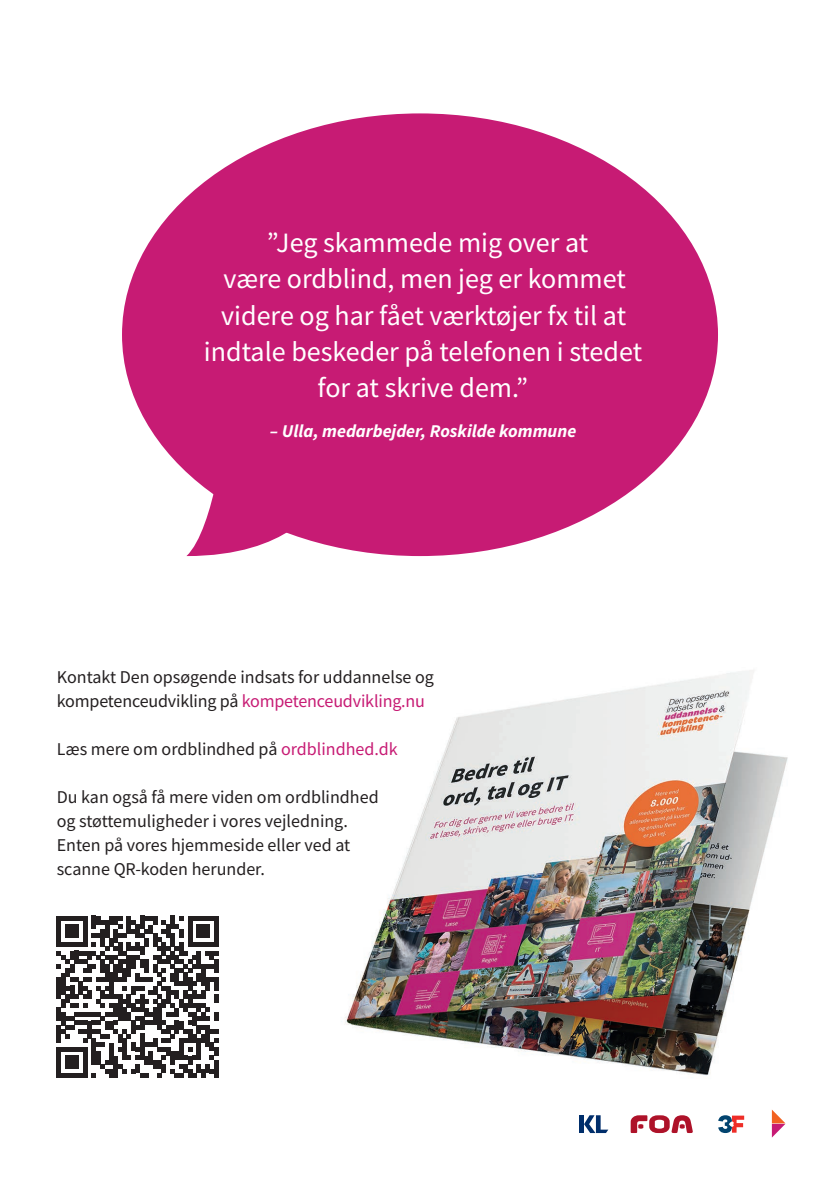
<style>
.page{position:relative;width:840px;height:1191px;background:#fff}
.page>*{position:absolute;margin:0;border:0;box-sizing:border-box;transform-origin:0 0}
.t1{font:28px/36px "Source Sans Pro";color:#fff;text-align:center}
.t2{font:18px/24px "Source Sans Pro";color:#231f20}
.t3{font:italic 700 18px "Source Sans Pro";color:#fff}
.s1{color:#c71b74}
</style>
<div class="page">
<img style="left:345px;top:670px;width:443px;height:406px">
<div style="left:122px;top:113px;width:595px;height:443px;background:#c71b74;border-radius:50%"></div>
<svg style="left:186px;top:472px;width:131px;height:84px"></svg>
<div style="left:578px;top:1115px;width:5px;height:18px;background:#002e6b"></div>
<svg style="left:583px;top:1115px;width:25px;height:18px"></svg>
<svg style="left:630px;top:1115px;width:62px;height:18px"></svg>
<svg style="left:718px;top:1115px;width:25px;height:18px"></svg>
<svg style="left:771px;top:1110px;width:14px;height:27px"></svg>
<svg style="left:57px;top:916px;width:161px;height:161px"></svg>
<hr style="left:214px;top:1060px;width:4px;height:17px;background:#231f20">
<h1 class="t1" style="left:204px;top:225px;width:439px">”Jeg skammede mig over at<br>være ordblind, men jeg er kommet videre og har fået værktøjer fx til at indtale beskeder på telefonen i stedet for at skrive dem.”</h1>
<p class="t3" style="left:270px;top:418px;width:308px">– Ulla, medarbejder, Roskilde kommune</p>
<p class="t2" style="left:57px;top:665px;width:378px">Kontakt Den opsøgende indsats for uddannelse og kompetenceudvikling på <span class="s1">kompetenceudvikling.nu</span></p>
<p class="t2" style="left:57px;top:737px;width:342px">Læs mere om ordblindhed på <span class="s1">ordblindhed.dk</span></p>
<p class="t2" style="left:57px;top:785px;width:323px">Du kan også få mere viden om ordblindhed og støttemuligheder i vores vejledning.<br>Enten på vores hjemmeside eller ved at scanne QR-koden herunder.</p>
</div>
